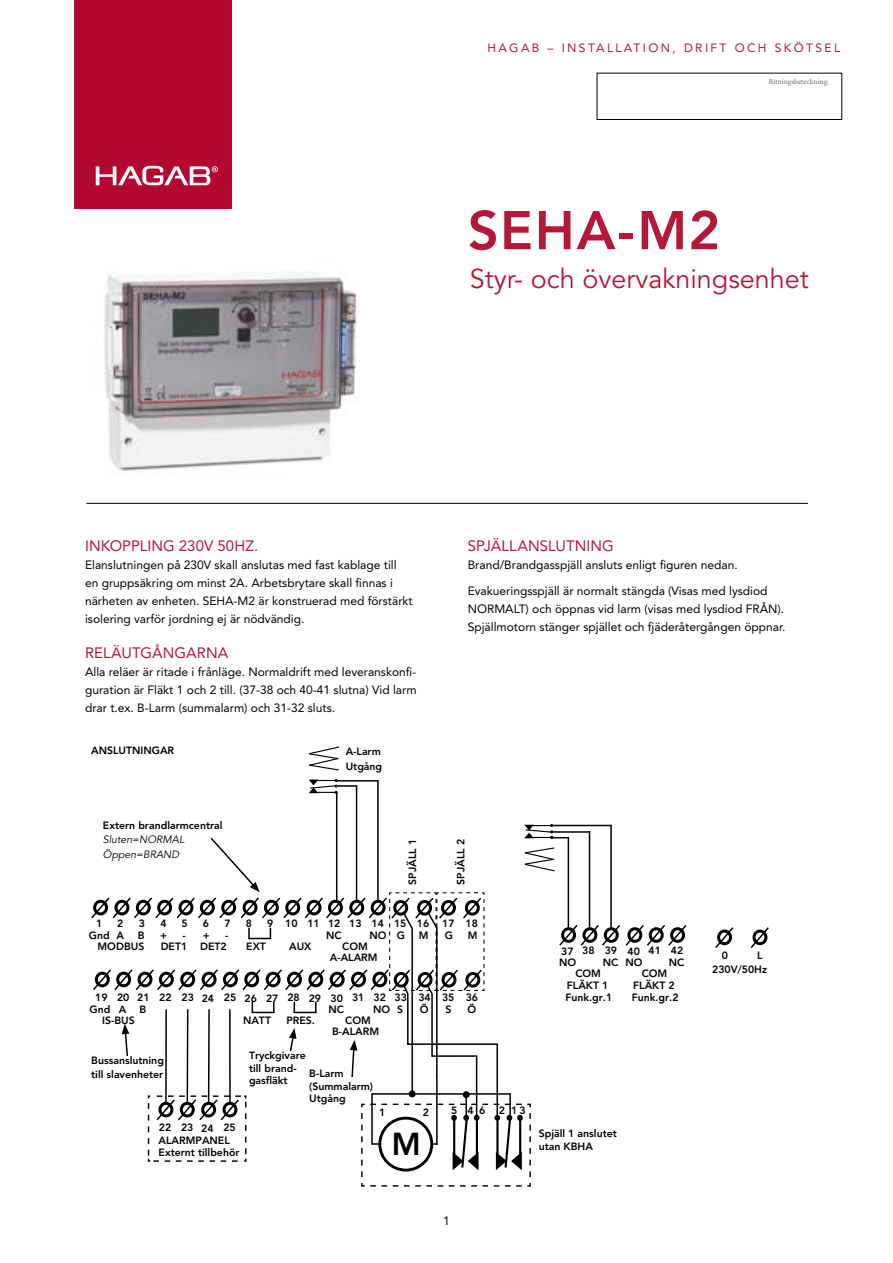
<style>
.page{position:relative;width:893px;height:1263px;background:#fff}
.page>*{position:absolute;margin:0;border:0;box-sizing:border-box;transform-origin:0 0}
.t1{font:800 54px "Avenir LT Std";letter-spacing:.025em;color:#b41737}
.t2{font:27px "Avenir LT Std";color:#b41737}
.t3{font:15px "Avenir LT Std";letter-spacing:.005em;color:#b41737}
.t4{font:12px/18px "Avenir LT Std";color:#000}
.t5{font:12px "Avenir LT Std";letter-spacing:.2em;color:#b41737}
.t6{font:800 10.5px/12.6px "Avenir LT Std";color:#000}
.t7{font:italic 10.5px/14.4px "Avenir LT Std";color:#000}
.t8{font:7.5px "Minion Pro";color:#706f6f}
</style>
<div class="page">
<img style="left:86px;top:273px;width:392px;height:230px">
<div style="left:74px;top:0;width:158px;height:209px;background:#b30931"></div>
<svg style="left:96px;top:166px;width:122px;height:19px"></svg>
<hr style="left:86px;top:503px;width:722px;height:1px;background:#000">
<svg style="left:715px;top:927px;width:19px;height:21px"></svg>
<svg style="left:750px;top:927px;width:19px;height:21px"></svg>
<svg style="left:309px;top:746px;width:30px;height:25px"></svg>
<hr style="left:377px;top:781px;width:2px;height:120px;background:#000">
<svg style="left:308px;top:779px;width:49px;height:15px"></svg>
<hr style="left:356px;top:787px;width:1px;height:114px;background:#000">
<hr style="left:336px;top:793px;width:1px;height:109px;background:#000">
<hr style="left:337px;top:780px;width:40px;height:1px;background:#000">
<div style="left:597px;top:73px;width:245px;height:47px;border:1px solid #000"></div>
<svg style="left:91px;top:824px;width:596px;height:363px"></svg>
<p class="t5" style="left:487px;top:40px;width:354px">HAGAB – INSTALLATION, DRIFT OCH SKÖTSEL</p>
<p class="t8" style="left:769px;top:77px;width:62px">Ritningsbeteckning:</p>
<h1 class="t1" style="left:468px;top:199px;width:254px">SEHA-M2</h1>
<h2 class="t2" style="left:470px;top:263px;width:341px">Styr- och övervakningsenhet</h2>
<p class="t3" style="left:85px;top:537px;width:175px">INKOPPLING 230V 50HZ.</p>
<p class="t4" style="left:85px;top:555px;width:329px">Elanslutningen på 230V skall anslutas med fast kablage till en gruppsäkring om minst 2A. Arbetsbrytare skall finnas i närheten av enheten. SEHA-M2 är konstruerad med förstärkt isolering varför jordning ej är nödvändig.</p>
<p class="t3" style="left:85px;top:644px;width:145px">RELÄUTGÅNGARNA</p>
<p class="t4" style="left:85px;top:663px;width:333px;text-align:justify">Alla reläer är ritade i frånläge. Normaldrift med leveranskonfi&shy;guration är Fläkt 1 och 2 till. (37-38 och 40-41 slutna) Vid larm drar t.ex. B-Larm (summalarm) och 31-32 sluts.</p>
<p class="t6" style="left:91px;top:744px;width:85px">ANSLUTNINGAR</p>
<p class="t6" style="left:346px;top:744px;width:38px;line-height:14.4px">A-Larm<br>Utgång</p>
<p class="t3" style="left:468px;top:537px;width:148px">SPJÄLLANSLUTNING</p>
<p class="t4" style="left:468px;top:555px;width:272px">Brand/Brandgasspjäll ansluts enligt figuren nedan.</p>
<p class="t4" style="left:468px;top:582px;width:319px">Evakueringsspjäll är normalt stängda (Visas med lysdiod<br>NORMALT) och öppnas vid larm (visas med lysdiod FRÅN).<br>Spjällmotorn stänger spjället och fjäderåtergången öppnar.</p>
<p class="t6" style="left:103px;top:819px;width:121px">Extern brandlarmcentral</p>
<p class="t7" style="left:103px;top:833px;width:83px">Sluten=NORMAL<br>Öppen=BRAND</p>
<p class="t6" style="left:406px;top:885px;width:47px;rotate:-90deg">SPJÄLL 1</p>
<p class="t6" style="left:454px;top:885px;width:47px;rotate:-90deg">SPJÄLL 2</p>
<p class="t6" style="left:96px;top:917px;width:8px">1</p>
<p class="t6" style="left:117px;top:917px;width:8px">2</p>
<p class="t6" style="left:139px;top:917px;width:8px">3</p>
<p class="t6" style="left:160px;top:917px;width:8px">4</p>
<p class="t6" style="left:182px;top:917px;width:8px">5</p>
<p class="t6" style="left:203px;top:917px;width:8px">6</p>
<p class="t6" style="left:224px;top:917px;width:8px">7</p>
<p class="t6" style="left:246px;top:917px;width:8px">8</p>
<p class="t6" style="left:267px;top:917px;width:75px">9 10 11 12</p>
<p class="t6" style="left:349px;top:917px;width:130px">13 14 15 16 17 18</p>
<p class="t6" style="left:89px;top:928px;width:22px">Gnd</p>
<p class="t6" style="left:116px;top:928px;width:9px">A</p>
<p class="t6" style="left:138px;top:928px;width:8px">B</p>
<p class="t6" style="left:160px;top:928px;width:8px">+</p>
<p class="t6" style="left:182px;top:928px;width:29px">- +</p>
<p class="t6" style="left:225px;top:929px;width:5px">-</p>
<p class="t6" style="left:98px;top:940px;width:48px">MODBUS</p>
<p class="t6" style="left:161px;top:940px;width:68px">DET1 DET2</p>
<p class="t6" style="left:246px;top:940px;width:21px">EXT</p>
<p class="t6" style="left:289px;top:940px;width:24px">AUX</p>
<p class="t6" style="left:369px;top:929px;width:19px">NO</p>
<p class="t6" style="left:330px;top:924px;width:49px;line-height:22.4px;text-indent:-4px">NC<br>A-ALARM</p>
<p class="t6" style="left:342px;top:940px;width:27px">COM</p>
<p class="t6" style="left:397px;top:929px;width:10px">G</p>
<p class="t6" style="left:419px;top:929px;width:11px">M</p>
<p class="t6" style="left:445px;top:929px;width:10px">G</p>
<p class="t6" style="left:468px;top:929px;width:11px">M</p>
<p class="t6" style="left:95px;top:991px;width:384px">19 20 21 22 23 24 25 26 27 28 29 30 31 32 33 34 35 36</p>
<p class="t6" style="left:90px;top:1003px;width:22px">Gnd</p>
<p class="t6" style="left:119px;top:1003px;width:9px">A</p>
<p class="t6" style="left:140px;top:1003px;width:8px">B</p>
<p class="t6" style="left:329px;top:1003px;width:17px">NC</p>
<p class="t6" style="left:373px;top:1003px;width:19px">NO</p>
<p class="t6" style="left:397px;top:1003px;width:8px">S</p>
<p class="t6" style="left:420px;top:1003px;width:10px">Ö</p>
<p class="t6" style="left:445px;top:1003px;width:8px">S</p>
<p class="t6" style="left:467px;top:1003px;width:10px">Ö</p>
<p class="t6" style="left:102px;top:1014px;width:34px">IS-BUS</p>
<p class="t6" style="left:243px;top:1014px;width:29px">NATT</p>
<p class="t6" style="left:286px;top:1014px;width:30px">PRES.</p>
<p class="t6" style="left:345px;top:1014px;width:27px">COM</p>
<p class="t6" style="left:332px;top:1025px;width:49px">B-ALARM</p>
<p class="t6" style="left:91px;top:1053px;width:74px;line-height:14.4px">Bussanslutning till slavenheter</p>
<p class="t6" style="left:249px;top:1049px;width:58px">Tryckgivare till brand&shy;gasfläkt</p>
<p class="t6" style="left:309px;top:1067px;width:65px">B-Larm (Summalarm)<br>Utgång</p>
<p class="t6" style="left:379px;top:1106px;width:8px">1</p>
<p class="t6" style="left:423px;top:1106px;width:8px">2</p>
<p class="t6" style="left:451px;top:1104px;width:36px">5 46</p>
<p class="t6" style="left:499px;top:1104px;width:28px">2 13</p>
<p class="t6" style="left:159px;top:1121px;width:82px">22 23 24 25<br>ALARMPANEL<br>Externt tillbehör</p>
<p class="t6" style="left:561px;top:944px;width:57px">37 38 39</p>
<p class="t6" style="left:603px;top:956px;width:17px">NC</p>
<p class="t6" style="left:575px;top:967px;width:27px">COM</p>
<p class="t6" style="left:567px;top:951px;width:43px;line-height:22.4px;text-indent:-8px">NO<br>FLÄKT 1</p>
<p class="t6" style="left:565px;top:990px;width:48px">Funk.gr.1</p>
<p class="t6" style="left:627px;top:944px;width:57px">40 41 42</p>
<p class="t6" style="left:669px;top:956px;width:17px">NC</p>
<p class="t6" style="left:642px;top:967px;width:27px">COM</p>
<p class="t6" style="left:633px;top:951px;width:43px;line-height:22.4px;text-indent:-8px">NO<br>FLÄKT 2</p>
<p class="t6" style="left:632px;top:990px;width:48px">Funk.gr.2</p>
<p class="t6" style="left:539px;top:1126px;width:80px;line-height:13.5px">Spjäll 1 anslutet utan KBHA</p>
<p class="t4" style="left:443px;top:1212px;width:8px">1</p>
<p class="t6" style="left:722px;top:949px;width:8px">0</p>
<p class="t6" style="left:712px;top:949px;width:57px;line-height:13.8px;text-indent:45px">L<br>230V/50Hz</p>
</div>
